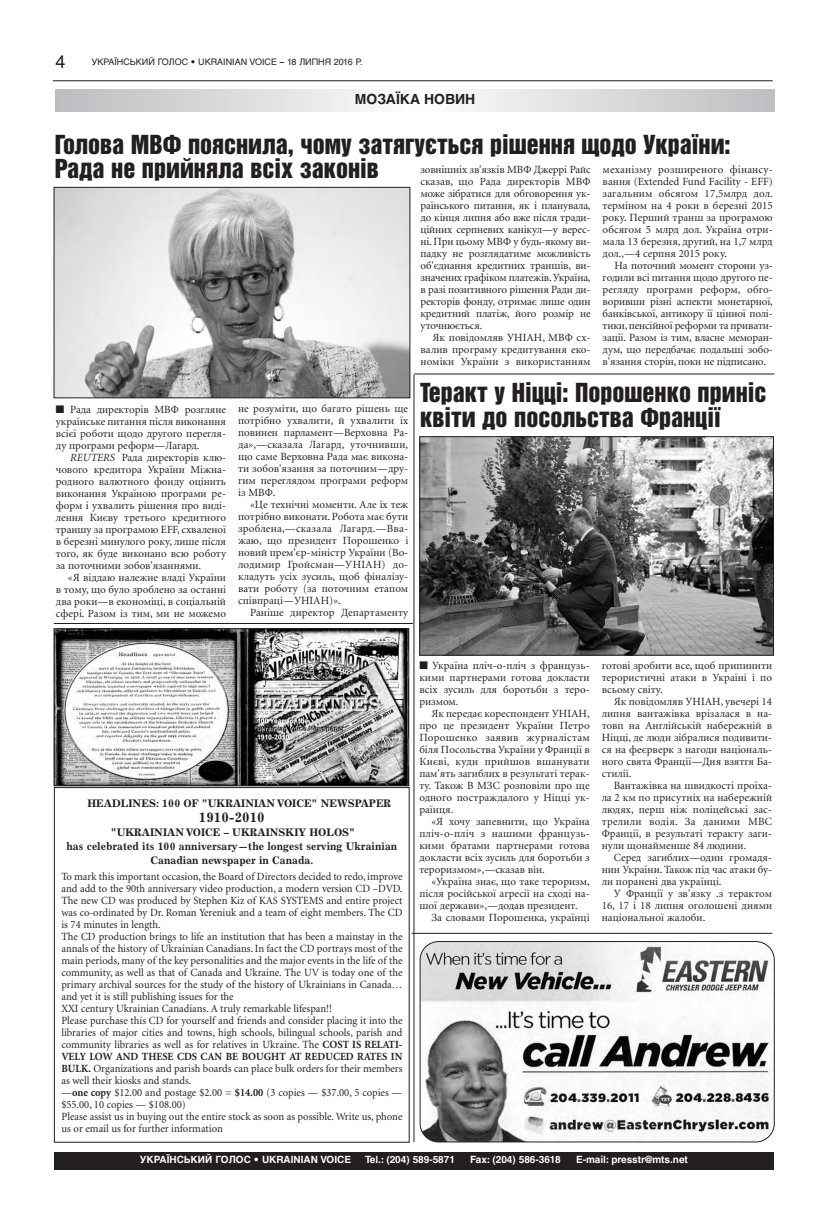
<style>
.page{position:relative;width:828px;height:1224px;background:#fff}
.page>*{position:absolute;margin:0;border:0;box-sizing:border-box;transform-origin:0 0}
.t1{font:24px/24px "Helvetica Inserat Cyr Upright";color:#231f20}
.t2{font:18px "Helvetica Cyr Upright";color:#231f20}
.t3{font:700 14px "Helvetica Cyr";color:#231f20}
.t4{font:700 14px "Excelsior Cyr";color:#231f20;scale:.96 1}
.t5{font:11px/12px "Minion Cyr";color:#231f20;text-align:justify}
.t6{font:11px/12px "Minion Cyr";color:#231f20;scale:.96 1}
.t7{font:700 11px/14px "Excelsior Cyr";color:#231f20;text-align:center;scale:.96 1}
.t8{font:700 10px "Helvetica Cyr";color:#fff}
.t9{font:9px "Helvetica Cyr Upright";color:#231f20}
.s1{font-family:"Helvetica Cyr";font-weight:700}
.s2{font-style:italic}
.s3{font-weight:700}
</style>
<div class="page">
<div style="left:54px;top:1152px;width:720px;height:18px;background:#231f20"></div>
<hr style="left:53px;top:80px;width:720px;height:1px;background:#231f20">
<svg style="left:55px;top:90px;width:720px;height:22px"></svg>
<img style="left:56px;top:189px;width:352px;height:207px">
<div style="left:54px;top:187px;width:356px;height:211px;border:1px solid #231f20"></div>
<img style="left:421px;top:438px;width:351px;height:215px">
<div style="left:419px;top:436px;width:355px;height:219px;border:1px solid #231f20"></div>
<hr style="left:54px;top:623px;width:359px;height:1px;background:#231f20">
<svg style="left:420px;top:941px;width:355px;height:201px"></svg>
<hr style="left:414px;top:375px;width:1px;height:767px;background:#231f20">
<img style="left:56px;top:631px;width:351px;height:153px">
<div style="left:54px;top:629px;width:355px;height:157px;border:1px solid #231f20"></div>
<div style="left:54px;top:787px;width:356px;height:356px;border:1px solid #231f20"></div>
<hr style="left:414px;top:374px;width:360px;height:1px;background:#231f20">
<hr style="left:412px;top:933px;width:360px;height:1px;background:#231f20">
<h2 class="t2" style="left:56px;top:55px;width:12px">4</h2>
<p class="t9" style="left:92px;top:58px;width:272px">УКРАЇНСЬКИЙ ГОЛОС • UKRAINIAN VOICE <span class="s1">–</span> 18 ЛИПНЯ 2016 Р.</p>
<p class="t3" style="left:355px;top:94px;width:122px">МОЗАЇКА НОВИН</p>
<h1 class="t1" style="left:55px;top:134px;width:677px">Голова МВФ пояснила, чому затягується рішення щодо України:<br>Рада не прийняла всіх законів</h1>
<p class="t5" style="left:603px;top:165px;width:172px">механізму розширеного фінансу&shy;вання (Extended Fund Facility - EFF) загальним обсягом 17,5млрд дол. терміном на 4 роки в березні 2015 року. Перший транш за програмою обсягом 5 млрд дол. Україна отри&shy;мала 13 березня, другий, на 1,7 млрд дол.,—4 серпня 2015 року.</p>
<p class="t5" style="left:603px;top:261px;width:172px;text-indent:12px">На поточний момент сторони уз&shy;годили всі питання щодо другого пе&shy;регляду програми реформ, обго&shy;воривши різні аспекти монетарної, банківської, антикору її цінної полі&shy;тики,пенсійної реформи та привати&shy;зації. Разом із тим, власне меморан&shy;дум, що передбачає подальші зобо&shy;в'язання сторін, поки не підписано.</p>
<p class="t5" style="left:420px;top:165px;width:172px">зовнішніх зв'язків МВФ Джеррі Райс сказав, що Рада директорів МВФ може зібратися для обговорення ук&shy;раїнського питання, як і планувала, до кінця липня або вже після тради&shy;ційних серпневих канікул—у верес&shy;ні. При цьому МВФ у будь-якому ви&shy;падку не розглядатиме можливість об'єднання кредитних траншів, ви&shy;значених графіком платежів.Україна, в разі позитивного рішення Ради ди&shy;ректорів фонду, отримає лише один кредитний платіж, його розмір не уточнюється.</p>
<p class="t5" style="left:420px;top:333px;width:172px;text-indent:12px">Як повідомляв УНІАН, МВФ сх&shy;валив програму кредитування еко&shy;номіки України з використанням</p>
<p class="t5" style="left:56px;top:404px;width:172px">■ Рада директорів МВФ розгляне українське питання після виконання всієї роботи щодо другого перегля&shy;ду програми реформ—Лагард.</p>
<p class="t5" style="left:56px;top:452px;width:172px;text-indent:14px"><span class="s2">REUTERS</span> Рада директорів клю&shy;чового кредитора України Міжна&shy;родного валютного фонду оцінить виконання Україною програми ре&shy;форм і ухвалить рішення про виді&shy;лення Києву третього кредитного траншу за програмою EFF, схваленої в березні минулого року, лише після того, як буде виконано всю роботу за поточними зобов'язаннями.</p>
<p class="t5" style="left:56px;top:572px;width:172px;text-indent:12px">«Я віддаю належне владі України в тому, що було зроблено за останні два роки—в економіці, в соціальній сфері. Разом із тим, ми не можемо</p>
<p class="t5" style="left:238px;top:403px;width:172px">не розуміти, що багато рішень ще потрібно ухвалити, й ухвалити їх повинен парламент—Верховна Ра&shy;да»,—сказала Лагард, уточнивши, що саме Верховна Рада має викона&shy;ти зобов'язання за поточним—дру&shy;гим переглядом програми реформ із МВФ.</p>
<p class="t5" style="left:238px;top:499px;width:172px;text-indent:12px">«Це технічні моменти. Але їх теж потрібно виконати. Робота має бути зроблена,—сказала Лагард.—Вва&shy;жаю, що президент Порошенко і новий прем'єр-міністр України (Во&shy;лодимир Гройсман—УНІАН) до&shy;кладуть усіх зусиль, щоб фіналізу&shy;вати роботу (за поточним етапом співпраці—УНІАН)».</p>
<p class="t5" style="left:250px;top:607px;width:160px">Раніше директор Департаменту</p>
<h1 class="t1" style="left:420px;top:381px;width:348px;line-height:25px">Теракт у Ніцці: Порошенко приніс квіти до посольства Франції</h1>
<p class="t7" style="left:87px;top:797px;width:318px">HEADLINES: 100 OF "UKRAINIAN VOICE" NEWSPAPER</p>
<p class="t4" style="left:199px;top:812px;width:70px">1910-2010</p>
<p class="t7" style="left:67px;top:826px;width:346px">"UKRAINIAN VOICE – UKRAINSKIY HOLOS"<br>has celebrated its 100 anniversary—the longest serving Ukrainian<br>Canadian newspaper in Canada.</p>
<p class="t6" style="left:61px;top:872px;width:357px">То mark this important occasion,the Board of Directors decided to redo, improve and add to the 90th anniversary video production, a modern version CD –DVD.<br>The new CD was produced by Stephen Kiz of KAS SYSTEMS and entire project was co-ordinated by Dr. Roman Yereniuk and a team of eight members. The CD is 74 minutes in length.<br>The CD production brings to life an institution that has been a mainstay in the annals of the history of Ukrainian Canadians. In fact the CD portrays most of the main periods, many of the key personalities and the major events in the life of the community, as well as that of Canada and Ukraine. The UV is today one of the primary archival sources for the study of the history of Ukrainians in Canada… and yet it is still publishing issues for the<br>XXI century Ukrainian Canadians. A truly remarkable lifespan!!<br>Please purchase this CD for yourself and friends and consider placing it into the libraries of major cities and towns, high schools, bilingual schools, parish and community libraries as well as for relatives in Ukraine. The <span class="s3">COST IS RELATI-VELY LOW AND THESE CDS CAN BE BOUGHT AT REDUCED RATES IN BULK.</span> Organizations and parish boards can place bulk orders for their members as well their kiosks and stands.<br>—<span class="s3">one copy</span> $12.00 and postage $2.00 = <span class="s3">$14.00</span> (3 copies — $37.00, 5 copies — $55.00, 10 copies — $108.00)<br>Please assist us in buying out the entire stock as soon as possible. Write us, phone us or email us for further information</p>
<p class="t5" style="left:419px;top:661px;width:172px">■ Україна пліч-о-пліч з французь&shy;кими партнерами готова докласти всіх зусиль для боротьби з теро&shy;ризмом.</p>
<p class="t5" style="left:419px;top:709px;width:172px;text-indent:12px">Як передає кореспондент УНІАН, про це президент України Петро Порошенко заявив журналістам біля Посольства України у Франції в Києві, куди прийшов вшанувати пам'ять загиблих в результаті терак&shy;ту. Також В МЗС розповіли про ще одного постраждалого у Ніцці ук&shy;раїнця.</p>
<p class="t5" style="left:419px;top:817px;width:172px;text-indent:12px">«Я хочу запевнити, що Україна пліч-о-пліч з нашими французь&shy;кими братами партнерами готова докласти всіх зусиль для боротьби з тероризмом»,—сказав він.</p>
<p class="t5" style="left:419px;top:877px;width:172px;text-indent:12px">«Україна знає, що таке тероризм, після російської агресії на сході на&shy;шої держави»,—додав президент.</p>
<p class="t5" style="left:431px;top:913px;width:160px">За словами Порошенка, українці</p>
<p class="t5" style="left:602px;top:660px;width:172px">готові зробити все, щоб припинити терористичні атаки в Україні і по всьому світу.</p>
<p class="t5" style="left:602px;top:696px;width:172px;text-indent:12px">Як повідомляв УНІАН, увечері 14 липня вантажівка врізалася в на&shy;товп на Англійській набережній в Ніцці, де люди зібралися подивити&shy;ся на феєрверк з нагоди національ&shy;ного свята Франції—Дня взятгя Ба&shy;стилії.</p>
<p class="t5" style="left:602px;top:780px;width:172px;text-indent:12px">Вантажівка на швидкості проїха&shy;ла 2 км по присутніх на набережній людях, перш ніж поліцейські зас&shy;трелили водія. За даними МВС Франції, в результаті теракту заги&shy;нули щонайменше 84 людини.</p>
<p class="t5" style="left:602px;top:852px;width:172px;text-indent:12px">Серед загиблих—один громадя&shy;нин України. Також під час атаки бу&shy;ли поранені два українці.</p>
<p class="t5" style="left:602px;top:888px;width:172px;text-indent:12px">У Франції у зв'язку .з терактом 16, 17 і 18 липня оголошені днями національної жалоби.</p>
<p class="t8" style="left:140px;top:1156px;width:213px">УКРАЇНСЬКИЙ ГОЛОС • UKRAINIAN VOICE</p>
<p class="t8" style="left:365px;top:1156px;width:91px">Tel.: (204) 589-5871</p>
<p class="t8" style="left:470px;top:1156px;width:92px">Fax: (204) 586-3618</p>
<p class="t8" style="left:576px;top:1156px;width:113px">E-mail: presstr@mts.net</p>
</div>
